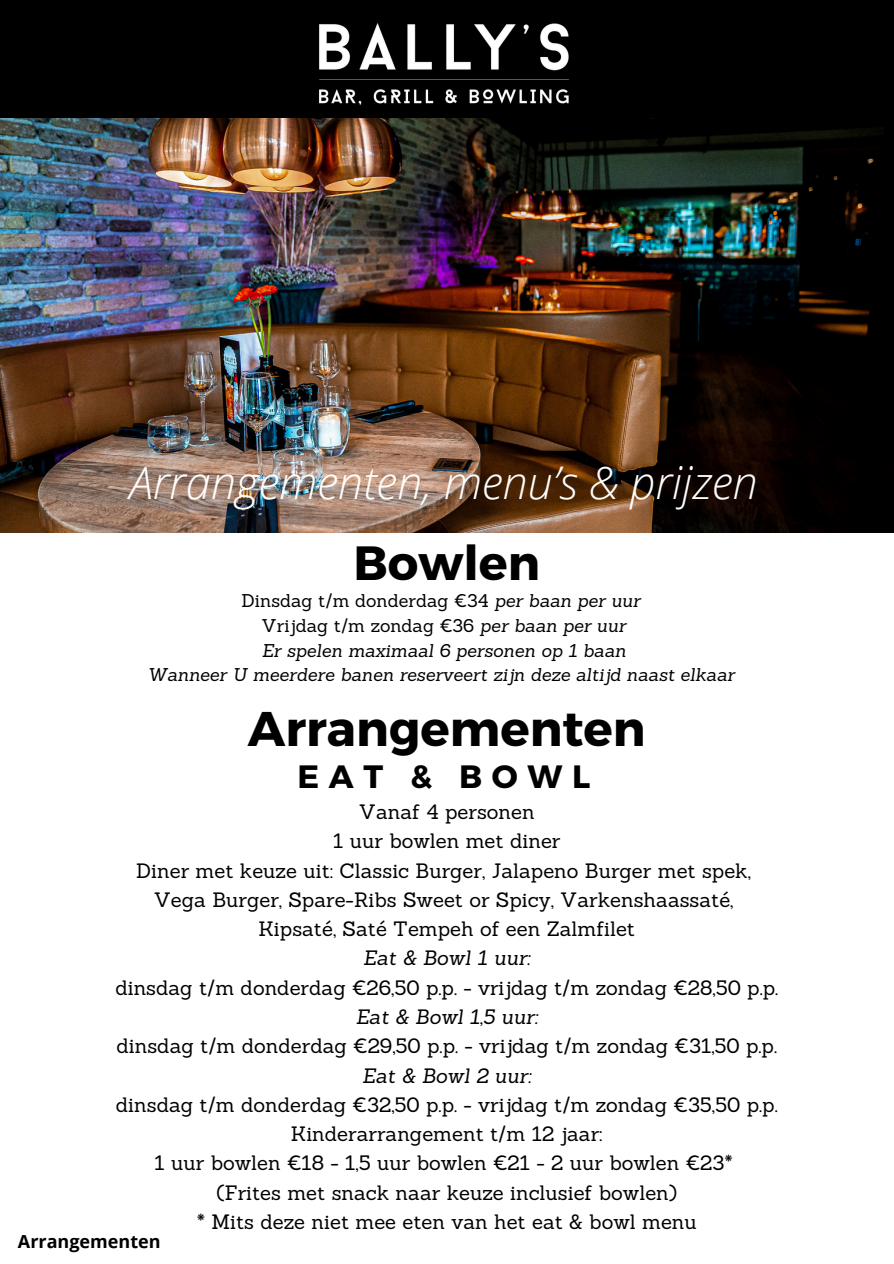
<style>
.page{position:relative;width:894px;height:1264px;background:#fff}
.page>*{position:absolute;margin:0;border:0;box-sizing:border-box;transform-origin:0 0}
.t1{font:700 48.6px "Montserrat";color:#000}
.t2{font:700 48px "Montserrat";color:#000}
.t3{font:italic 300 45px "Open Sans";color:#fff}
.t4{font:700 32.25px "Montserrat";letter-spacing:.3em;color:#000}
.t5{font:20.25px/29.2px "Sanchez";color:#000;text-align:center}
.t6{font:italic 18px "Sanchez";color:#000}
.t7{font:18px "Sanchez";color:#000}
.t8{font:700 18px "Open Sans";color:#000}
.s1{font-style:italic}
</style>
<div class="page">
<img style="left:0;top:118px;width:893px;height:415px">
<div style="left:0;top:0;width:893px;height:118px;background:#000"></div>
<img style="left:313px;top:23px;width:261px;height:171px">
<h1 class="t3" style="left:129px;top:450px;width:629px">Arrangementen, menu’s &amp; prijzen</h1>
<p class="t2" style="left:353px;top:531px;width:188px">Bowlen</p>
<p class="t7" style="left:241px;top:589px;width:400px">Dinsdag t/m donderdag €34 <span class="s1">per baan per uur</span></p>
<p class="t7" style="left:261px;top:613px;width:366px">Vrijdag t/m zondag €36 <span class="s1">per baan per uur</span></p>
<p class="t6" style="left:262px;top:638px;width:365px">Er spelen maximaal 6 personen op 1 baan</p>
<h1 class="t6" style="left:147px;top:663px;width:588px">Wanneer U meerdere banen reserveert zijn deze altijd naast elkaar</h1>
<p class="t1" style="left:248px;top:697px;width:399px">Arrangementen</p>
<p class="t4" style="left:297px;top:756px;width:294px">EAT &amp; BOWL</p>
<p class="t5" style="left:115px;top:797px;width:664px">Vanaf 4 personen<br>1 uur bowlen met diner<br>Diner met keuze uit: Classic Burger, Jalapeno Burger met spek, Vega Burger, Spare-Ribs Sweet or Spicy, Varkenshaassaté,<br>Kipsaté, Saté Tempeh of een Zalmfilet<br><span class="s1">Eat &amp; Bowl 1 uur:<br></span>dinsdag t/m donderdag €26,50 p.p. - vrijdag t/m zondag €28,50 p.p.<br><span class="s1">Eat &amp; Bowl 1,5 uur:<br></span>dinsdag t/m donderdag €29,50 p.p. - vrijdag t/m zondag €31,50 p.p.<br><span class="s1">Eat &amp; Bowl 2 uur:<br></span>dinsdag t/m donderdag €32,50 p.p. - vrijdag t/m zondag €35,50 p.p.<br>Kinderarrangement t/m 12 jaar:<br>1 uur bowlen €18 - 1,5 uur bowlen €21 - 2 uur bowlen €23*<br>(Frites met snack naar keuze inclusief bowlen)<br>* Mits deze niet mee eten van het eat &amp; bowl menu</p>
<h2 class="t8" style="left:18px;top:1228px;width:144px">Arrangementen</h2>
</div>
